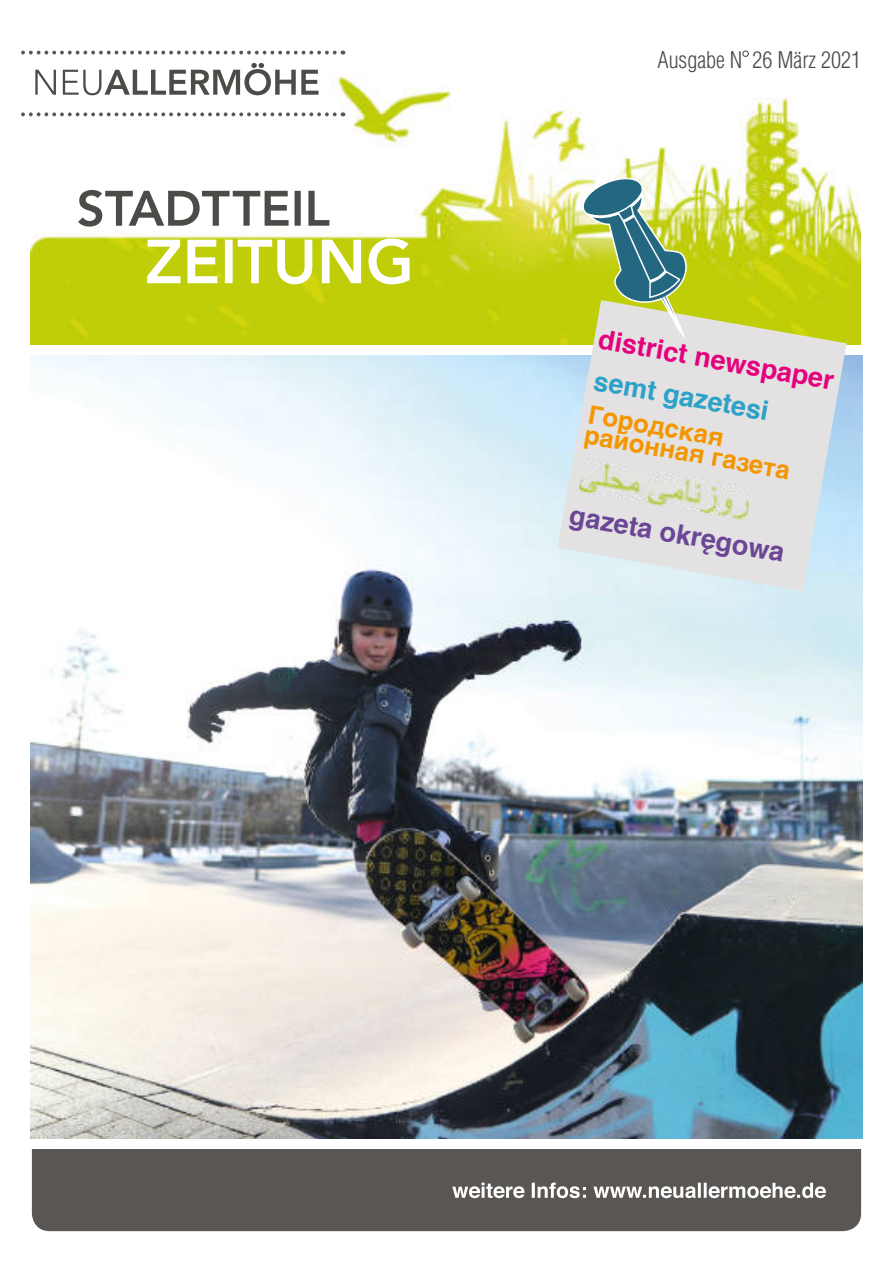
<style>
.page{position:relative;width:893px;height:1263px;background:#fff}
.page>*{position:absolute;margin:0;border:0;box-sizing:border-box;transform-origin:0 0}
.t1{font:700 27px "Helvetica";color:#e5007d}
.t2{font:700 27px "Helvetica";color:#6b4696}
.t3{font:700 27px "Helvetica";color:#2da2c8}
.t4{font:700 25.5px/20.7px "Helvetica";color:#f49600}
.t5{font:300 condensed 22.5px "Helvetica LT Std";color:#4d4b48}
</style>
<div class="page">
<img style="left:30px;top:356px;width:833px;height:783px">
<div style="left:32px;top:1149px;width:829px;height:82px;background:#595653"></div>
<svg style="left:452px;top:1182px;width:374px;height:16px"></svg>
<img style="left:31px;top:76px;width:829px;height:268px">
<svg style="left:147px;top:239px;width:262px;height:45px"></svg>
<svg style="left:78px;top:190px;width:251px;height:37px"></svg>
<svg style="left:35px;top:63px;width:283px;height:32px"></svg>
<svg style="left:23px;top:51px;width:320px;height:4px"></svg>
<svg style="left:23px;top:112px;width:320px;height:4px"></svg>
<div style="left:742px;top:50px;width:7px;height:7px;border:1px solid #4d4b48;border-radius:50%"></div>
<svg style="left:557px;top:299px;width:290px;height:293px;background:#d9e0cf"></svg>
<svg style="left:575px;top:453px;width:180px;height:74px;background:#dfe0d7"></svg>
<svg style="left:581px;top:175px;width:119px;height:272px;background:#bdcba8"></svg>
<p class="t5" style="left:657px;top:52px;width:205px">Ausgabe N 26 März 2021</p>
<p class="t1" style="left:601px;top:328px;width:240px;rotate:10deg">district newspaper</p>
<p class="t3" style="left:596px;top:370px;width:179px;rotate:10deg">semt gazetesi</p>
<p class="t4" style="left:590px;top:405px;width:210px;rotate:10deg">Городская районная газета</p>
<p class="t2" style="left:572px;top:504px;width:219px;rotate:10deg">gazeta okręgowa</p>
</div>
